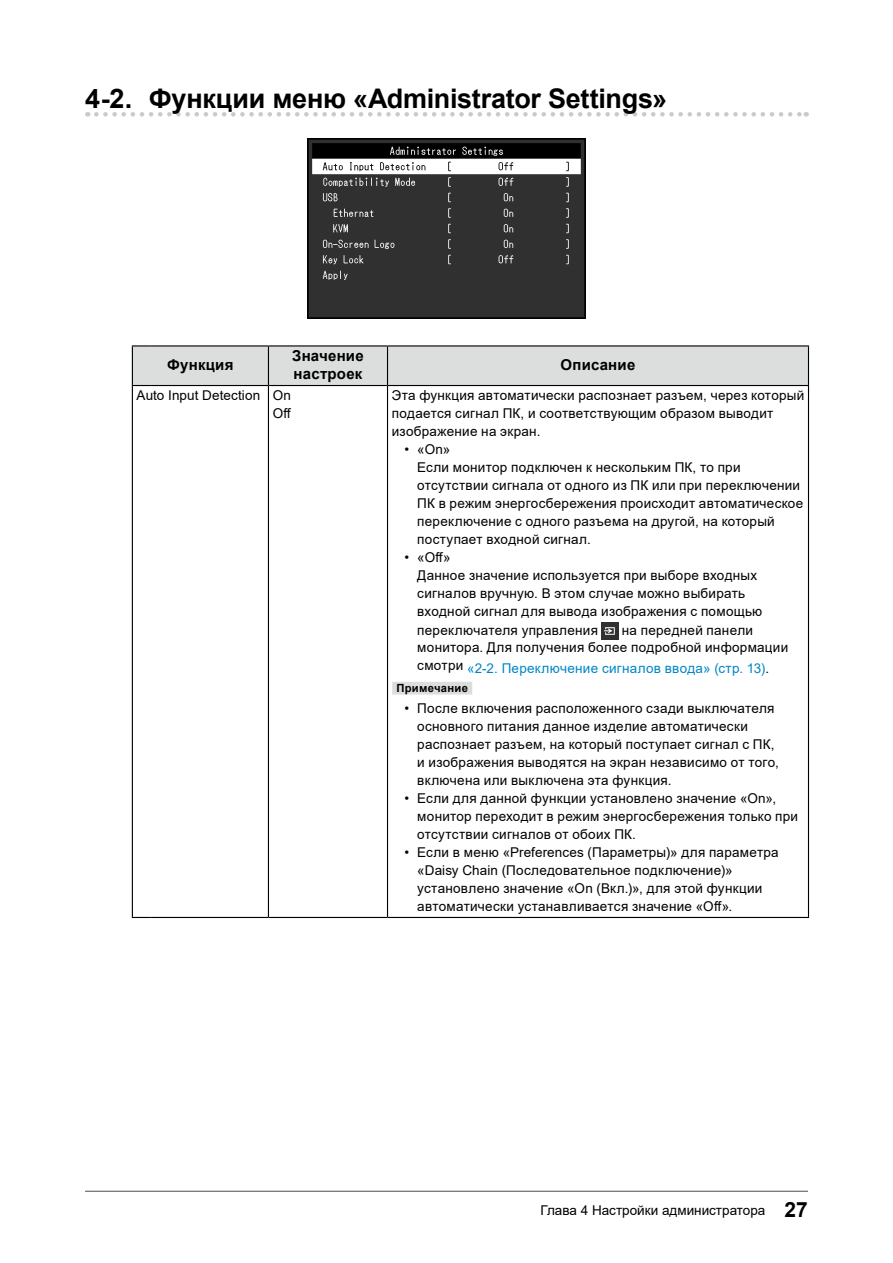
<style>
.page{position:relative;width:893px;height:1263px;background:#fff}
.page>*{position:absolute;margin:0;border:0;box-sizing:border-box;transform-origin:0 0}
.t1{font:700 27px "Arial";letter-spacing:-.01em;color:#000}
.t2{font:700 15px/18px "Arial";letter-spacing:.015em;color:#000}
.t3{font:13.5px/18px "Arial";letter-spacing:.02em;color:#000}
.t4{font:13.5px "Arial";letter-spacing:.02em;color:#0087c3}
.t5{font:13.5px "Arial";color:#000}
.t6{font:700 11.25px "Arial";letter-spacing:.025em;color:#000}
.s1{color:#000}
.s2{font-weight:700;font-size:21px}
</style>
<div class="page">
<svg style="left:96px;top:112px;width:711px;height:5px"></svg>
<img style="left:308px;top:139px;width:277px;height:179px">
<hr style="left:132px;top:386px;width:1px;height:531px;background:#000">
<hr style="left:268px;top:386px;width:1px;height:531px;background:#000">
<hr style="left:387px;top:386px;width:1px;height:531px;background:#000">
<div style="left:132px;top:345px;width:676px;height:41px;background:#dcdddd"></div>
<hr style="left:151px;top:385px;width:117px;height:1px;background:#000">
<svg style="left:132px;top:917px;width:19px;height:1px"></svg>
<hr style="left:151px;top:917px;width:117px;height:1px;background:#000">
<hr style="left:808px;top:386px;width:1px;height:531px;background:#000">
<hr style="left:268px;top:917px;width:119px;height:1px;background:#000">
<hr style="left:387px;top:917px;width:422px;height:1px;background:#000">
<hr style="left:268px;top:345px;width:119px;height:1px;background:#000">
<hr style="left:268px;top:346px;width:1px;height:39px;background:#000">
<hr style="left:387px;top:345px;width:422px;height:1px;background:#000">
<hr style="left:387px;top:346px;width:1px;height:39px;background:#000">
<hr style="left:808px;top:346px;width:1px;height:39px;background:#000">
<hr style="left:268px;top:385px;width:119px;height:1px;background:#000">
<hr style="left:387px;top:385px;width:422px;height:1px;background:#000">
<div style="left:392px;top:682px;width:80px;height:12px;background:#dcdddd"></div>
<img style="left:602px;top:622px;width:16px;height:17px">
<hr style="left:85px;top:1191px;width:723px;height:1px;background:#595757">
<h1 class="t1" style="left:85px;top:80px;width:584px">4-2. Функции меню «Administrator Settings»</h1>
<p class="t2" style="left:167px;top:356px;width:68px">Функция</p>
<p class="t2" style="left:292px;top:347px;width:73px">Значение настроек</p>
<p class="t2" style="left:561px;top:356px;width:76px">Описание</p>
<p class="t3" style="left:137px;top:386px;width:156px;text-align:right">Auto Input Detection On<br>Off</p>
<p class="t3" style="left:392px;top:386px;width:414px">Эта функция автоматически распознает разъем, через который подается сигнал ПК, и соответствующим образом выводит изображение на экран.</p>
<p class="t3" style="left:417px;top:440px;width:387px;text-indent:-13px">• «On»<br>Если монитор подключен к нескольким ПК, то при отсутствии сигнала от одного из ПК или при переключении ПК в режим энергосбережения происходит автоматическое переключение с одного разъема на другой, на который поступает входной сигнал.</p>
<p class="t3" style="left:417px;top:548px;width:347px;text-indent:-13px">• «Off»<br>Данное значение используется при выборе входных сигналов вручную. В этом случае можно выбирать входной сигнал для вывода изображения с помощью</p>
<p class="t3" style="left:417px;top:621px;width:182px">переключателя управления</p>
<p class="t3" style="left:417px;top:622px;width:372px;line-height:16.2px;text-indent:204px">на передней панели монитора. Для получения более подробной информации</p>
<p class="t4" style="left:417px;top:658px;width:353px"><sup>смотри</sup> «2-2. Переключение сигналов ввода» (стр. 13)<span class="s1">.</span></p>
<p class="t6" style="left:396px;top:680px;width:73px">Примечание</p>
<p class="t3" style="left:417px;top:699px;width:363px;text-indent:-13px">• После включения расположенного сзади выключателя основного питания данное изделие автоматически распознает разъем, на который поступает сигнал с ПК, и изображения выводятся на экран независимо от того, включена или выключена эта функция.</p>
<p class="t3" style="left:417px;top:789px;width:382px;text-indent:-13px">• Если для данной функции установлено значение «On», монитор переходит в режим энергосбережения только при отсутствии сигналов от обоих ПК.</p>
<p class="t3" style="left:417px;top:843px;width:363px;text-indent:-13px">• Если в меню «Preferences (Параметры)» для параметра «Daisy Chain (Последовательное подключение)» установлено значение «On (Вкл.)», для этой функции автоматически устанавливается значение «Off».</p>
<p class="t5" style="left:541px;top:1201px;width:269px">Глава 4 Настройки администратора <span class="s2">27</span></p>
</div>
